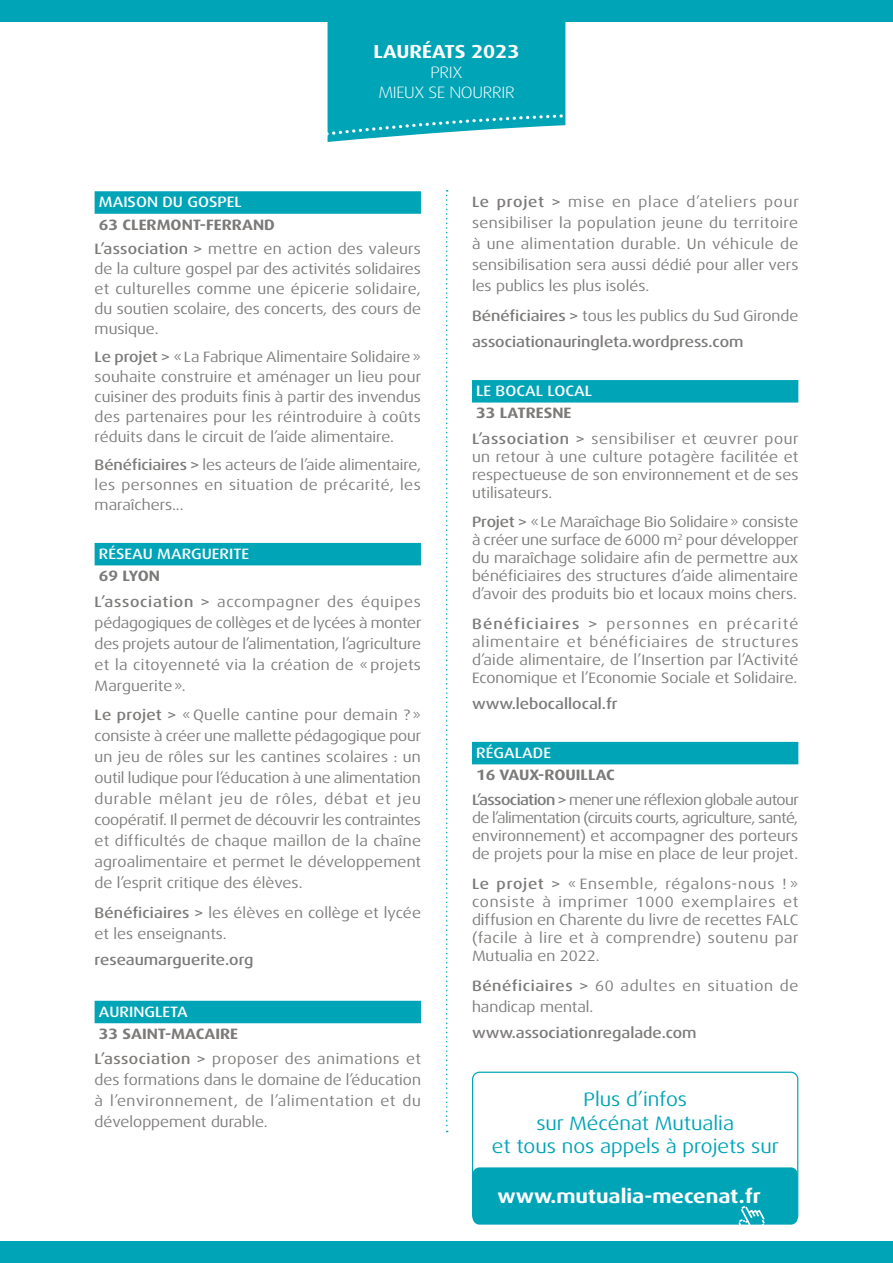
<style>
.page{position:relative;width:893px;height:1263px;background:#fff}
.page>*{position:absolute;margin:0;border:0;box-sizing:border-box;transform-origin:0 0}
.t1{font:expanded 19.5px/23.4px "Dax Pro";color:#00a4b7;text-align:center}
.t2{font:700 expanded 19.5px "Dax Pro";color:#fff}
.t3{font:700 expanded 18.75px "Dax Pro";color:#fff}
.t4{font:300 expanded 16.5px/19.8px "Dax Pro";letter-spacing:-.02em;color:#fff;text-align:center}
.t5{font:expanded 15px/21px "Dax Pro";color:#7c7a79;text-align:justify}
.t6{font:500 expanded 15px/26.5px "Dax Pro";color:#7c7a79}
.t7{font:expanded 15px/25.2px "Dax Pro";letter-spacing:.04em;color:#7c7a79}
.t8{font:500 expanded 15px "Dax Pro";color:#fff}
.t9{font:expanded 15px/25.2px "Dax Pro";letter-spacing:-.035em;color:#7c7a79}
.t10{font:expanded 15px/24.2px "Dax Pro";letter-spacing:.02em;color:#7c7a79}
.t11{font:expanded 15px/25.2px "Dax Pro";letter-spacing:.035em;color:#7c7a79}
.t12{font:expanded 15px/25.2px "Dax Pro";letter-spacing:.05em;color:#7c7a79}
.s1{font-weight:700}
.s2{font-weight:500}
.s3{font-weight:400}
</style>
<div class="page">
<div style="left:95px;top:191px;width:326px;height:23px;background:#00a4b7"></div>
<div style="left:95px;top:543px;width:326px;height:22px;background:#00a4b7"></div>
<div style="left:95px;top:1001px;width:326px;height:22px;background:#00a4b7"></div>
<div style="left:472px;top:380px;width:326px;height:23px;background:#00a4b7"></div>
<div style="left:472px;top:742px;width:326px;height:22px;background:#00a4b7"></div>
<svg style="left:446px;top:190px;width:2px;height:942px"></svg>
<div style="left:0;top:1242px;width:893px;height:21px;background:#00a4b7"></div>
<div style="left:0;top:0;width:893px;height:22px;background:#00a4b7"></div>
<div style="left:328px;top:22px;width:237px;height:75px;background:#00a4b7"></div>
<svg style="left:327px;top:97px;width:239px;height:45px"></svg>
<div style="left:472px;top:1071px;width:326px;height:151px;border:1px solid #00a4b7;border-radius:7px"></div>
<div style="left:473px;top:1167px;width:325px;height:57px;background:#00a4b7;border-radius:7px"></div>
<svg style="left:738px;top:1206px;width:27px;height:19px"></svg>
<p class="t3" style="left:373px;top:39px;width:148px">LAURÉATS 2023</p>
<p class="t4" style="left:378px;top:62px;width:138px">PRIX<br>MIEUX SE NOURRIR</p>
<p class="t8" style="left:99px;top:193px;width:144px">MAISON DU GOSPEL</p>
<p class="t10" style="left:95px;top:212px;width:328px"><span class="s1">63 CLERMONT-FERRAND<br></span><span class="s2">L’association &gt;</span> mettre en action des valeurs</p>
<p class="t5" style="left:95px;top:259px;width:328px;line-height:20px">de la culture gospel par des activités solidaires et culturelles comme une épicerie solidaire, du soutien scolaire, des concerts, des cours de musique.</p>
<p class="t5" style="left:95px;top:347px;width:328px;line-height:20px"><span class="s2">Le projet &gt;</span> «La Fabrique Alimentaire Solidaire» souhaite construire et aménager un lieu pour cuisiner des produits finis à partir des invendus des partenaires pour les réintroduire à coûts réduits dans le circuit de l’aide alimentaire.</p>
<p class="t5" style="left:95px;top:455px;width:328px;line-height:20px"><span class="s2">Bénéficiaires &gt;</span> les acteurs de l’aide alimentaire, les personnes en situation de précarité, les maraîchers...</p>
<p class="t8" style="left:99px;top:544px;width:152px">RÉSEAU MARGUERITE</p>
<p class="t12" style="left:95px;top:564px;width:328px"><span class="s1">69 LYON<br></span><span class="s2">L’association &gt;</span> accompagner des équipes</p>
<p class="t5" style="left:95px;top:612px;width:328px">pédagogiques de collèges et de lycées à monter des projets autour de l’alimentation, l’agriculture et la citoyenneté via la création de « projets Marguerite».</p>
<p class="t5" style="left:95px;top:704px;width:328px"><span class="s2">Le projet &gt;</span> « Quelle cantine pour demain ? » consiste à créer une mallette pédagogique pour un jeu de rôles sur les cantines scolaires : un outil ludique pour l’éducation à une alimentation durable mêlant jeu de rôles, débat et jeu coopératif. Il permet de découvrir les contraintes et difficultés de chaque maillon de la chaîne agroalimentaire et permet le développement de l’esprit critique des élèves.</p>
<p class="t5" style="left:95px;top:902px;width:328px"><span class="s2">Bénéficiaires &gt;</span> les élèves en collège et lycée et les enseignants.</p>
<p class="t6" style="left:95px;top:947px;width:160px">reseaumarguerite.org</p>
<p class="t8" style="left:99px;top:1002px;width:91px">AURINGLETA</p>
<p class="t11" style="left:95px;top:1021px;width:328px"><span class="s1">33 SAINT-MACAIRE<br></span><span class="s2">L’association &gt;</span> proposer des animations et</p>
<p class="t5" style="left:95px;top:1070px;width:328px">des formations dans le domaine de l’éducation à l’environnement, de l’alimentation et du développement durable.</p>
<p class="t5" style="left:472px;top:192px;width:328px"><span class="s2">Le projet &gt;</span> mise en place d’ateliers pour sensibiliser la population jeune du territoire à une alimentation durable. Un véhicule de sensibilisation sera aussi dédié pour aller vers les publics les plus isolés.</p>
<p class="t6" style="left:472px;top:303px;width:328px">Bénéficiaires &gt; <span class="s3">tous les publics du Sud Gironde </span>associationauringleta.wordpress.com</p>
<p class="t8" style="left:476px;top:381px;width:117px">LE BOCAL LOCAL</p>
<p class="t7" style="left:472px;top:401px;width:328px"><span class="s1">33 LATRESNE<br></span><span class="s2">L’association &gt;</span> sensibiliser et œuvrer pour</p>
<p class="t5" style="left:472px;top:448px;width:328px;line-height:18px">un retour à une culture potagère facilitée et respectueuse de son environnement et de ses utilisateurs.</p>
<p class="t5" style="left:472px;top:513px;width:328px;line-height:18px"><span class="s2">Projet &gt;</span> «Le Maraîchage Bio Solidaire» consiste à créer une surface de 6000 m<sup>2</sup> pour développer du maraîchage solidaire afin de permettre aux bénéficiaires des structures d’aide alimentaire d’avoir des produits bio et locaux moins chers.</p>
<p class="t5" style="left:472px;top:615px;width:328px;line-height:18px"><span class="s2">Bénéficiaires &gt;</span> personnes en précarité alimentaire et bénéficiaires de structures d’aide alimentaire, de l’Insertion par l’Activité Economique et l’Economie Sociale et Solidaire.</p>
<p class="t6" style="left:472px;top:691px;width:147px">www.lebocallocal.fr</p>
<p class="t8" style="left:476px;top:743px;width:76px">RÉGALADE</p>
<p class="t9" style="left:472px;top:762px;width:328px"><span class="s1">16 VAUX-ROUILLAC<br></span><span class="s2">L’association &gt;</span> mener une réflexion globale autour</p>
<p class="t5" style="left:472px;top:809px;width:328px;line-height:18px">de l’alimentation (circuits courts, agriculture, santé, environnement) et accompagner des porteurs de projets pour la mise en place de leur projet.</p>
<p class="t5" style="left:472px;top:875px;width:328px;line-height:18px"><span class="s2">Le projet &gt;</span> « Ensemble, régalons-nous ! » consiste à imprimer 1000 exemplaires et diffusion en Charente du livre de recettes FALC (facile à lire et à comprendre) soutenu par Mutualia en 2022.</p>
<p class="t7" style="left:472px;top:975px;width:328px;line-height:21px"><span class="s2">Bénéficiaires &gt;</span> 60 adultes en situation de handicap mental.</p>
<p class="t6" style="left:472px;top:1020px;width:226px">www.associationregalade.com</p>
<h1 class="t1" style="left:492px;top:1088px;width:289px">Plus d’infos<br>sur Mécénat Mutualia<br>et tous nos appels à projets sur</h1>
<h1 class="t2" style="left:497px;top:1183px;width:265px">www.mutualia-mecenat.fr</h1>
</div>
